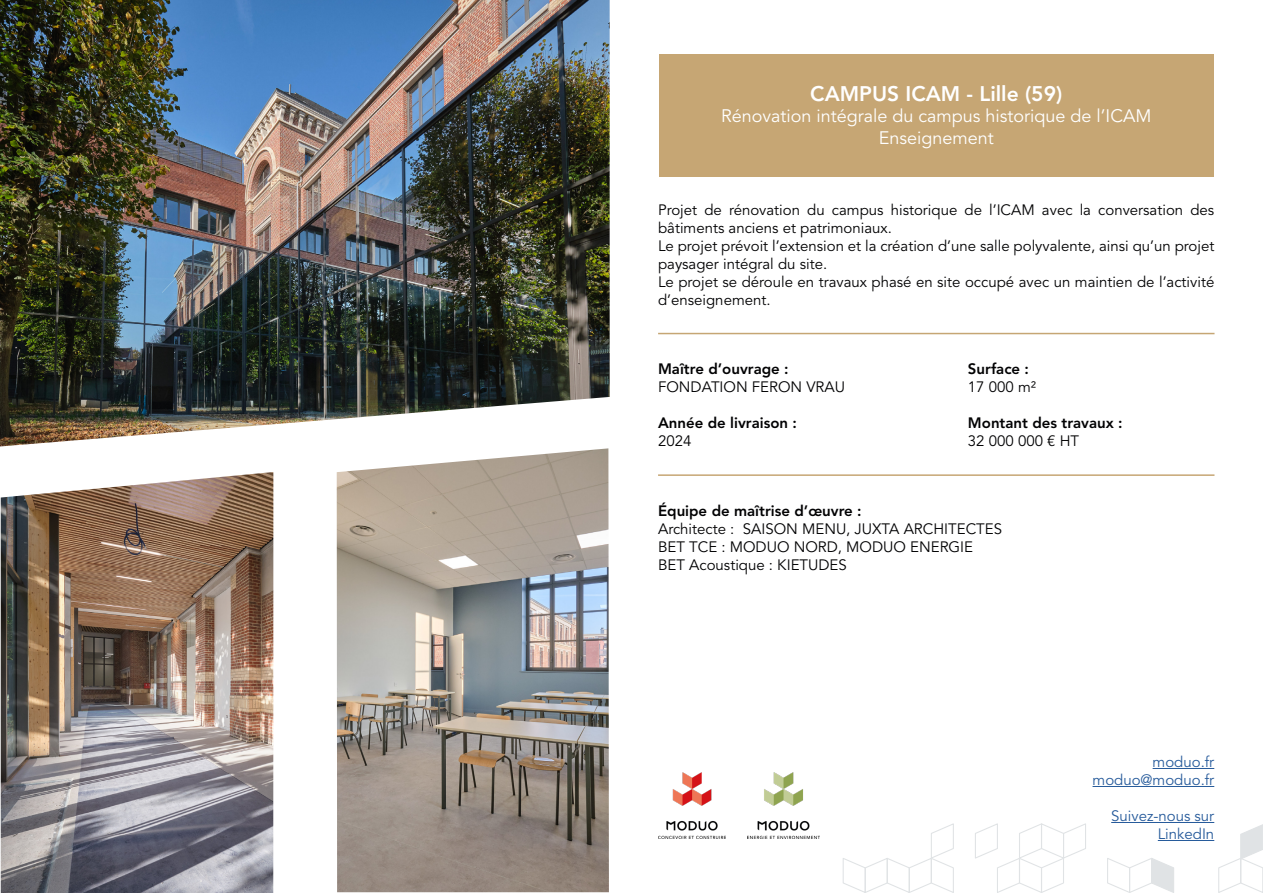
<style>
.page{position:relative;width:1263px;height:893px;background:#fff}
.page>*{position:absolute;margin:0;border:0;box-sizing:border-box;transform-origin:0 0}
.t1{font:800 21px "Avenir LT Std";color:#fff}
.t2{font:18px/21.6px "Avenir LT Std";color:#fff;text-align:center}
.t3{font:15px/18px "Avenir LT Std";color:#020203}
.t4{font:800 15px "Avenir LT Std";color:#020203}
.t5{font:15px/18px "Avenir LT Std";color:#275b9b;text-align:right}
</style>
<div class="page">
<img style="left:337px;top:448px;width:272px;height:444px">
<img style="left:1px;top:472px;width:272px;height:421px">
<img style="left:0;top:0;width:610px;height:446px">
<div style="left:659px;top:55px;width:554px;height:122px;background:#c6a674"></div>
<hr style="left:658px;top:333px;width:556px;height:1px;background:#c6a674">
<hr style="left:658px;top:474px;width:556px;height:2px;background:#c6a674">
<svg style="left:1107px;top:858px;width:67px;height:35px"></svg>
<svg style="left:842px;top:823px;width:112px;height:70px"></svg>
<svg style="left:975px;top:823px;width:111px;height:70px"></svg>
<svg style="left:1218px;top:824px;width:45px;height:69px"></svg>
<hr style="left:1152px;top:768px;width:62px;height:1px;background:#275b9b">
<hr style="left:1092px;top:786px;width:122px;height:1px;background:#275b9b">
<hr style="left:1111px;top:822px;width:103px;height:1px;background:#275b9b">
<hr style="left:1158px;top:840px;width:56px;height:1px;background:#275b9b">
<img style="left:658px;top:772px;width:67px;height:67px">
<img style="left:747px;top:772px;width:73px;height:67px">
<h1 class="t1" style="left:810px;top:81px;width:253px">CAMPUS ICAM - Lille (59)</h1>
<p class="t2" style="left:721px;top:106px;width:432px">Rénovation intégrale du campus historique de l’ICAM<br>Enseignement</p>
<p class="t3" style="left:658px;top:201px;width:558px">Projet de rénovation du campus historique de l’ICAM avec la conversation des bâtiments anciens et patrimoniaux.<br>Le projet prévoit l’extension et la création d’une salle polyvalente, ainsi qu’un projet paysager intégral du site.<br>Le projet se déroule en travaux phasé en site occupé avec un maintien de l’activité d’enseignement.</p>
<p class="t4" style="left:658px;top:360px;width:132px">Maître d’ouvrage :</p>
<p class="t3" style="left:658px;top:378px;width:188px">FONDATION FERON VRAU</p>
<p class="t4" style="left:658px;top:414px;width:140px">Année de livraison :</p>
<p class="t3" style="left:658px;top:432px;width:35px">2024</p>
<p class="t4" style="left:968px;top:360px;width:63px">Surface :</p>
<p class="t3" style="left:968px;top:378px;width:70px">17 000 m²</p>
<p class="t4" style="left:968px;top:414px;width:156px">Montant des travaux :</p>
<p class="t3" style="left:968px;top:432px;width:113px">32 000 000 € HT</p>
<p class="t4" style="left:658px;top:501px;width:205px">Équipe de maîtrise d’œuvre :</p>
<p class="t3" style="left:658px;top:520px;width:346px">Architecte : SAISON MENU, JUXTA ARCHITECTES<br>BET TCE : MODUO NORD, MODUO ENERGIE<br>BET Acoustique : KIETUDES</p>
<p class="t5" style="left:1092px;top:753px;width:123px">moduo.fr moduo@moduo.fr</p>
<p class="t5" style="left:1111px;top:807px;width:105px">Suivez-nous sur<br>LinkedIn</p>
</div>
